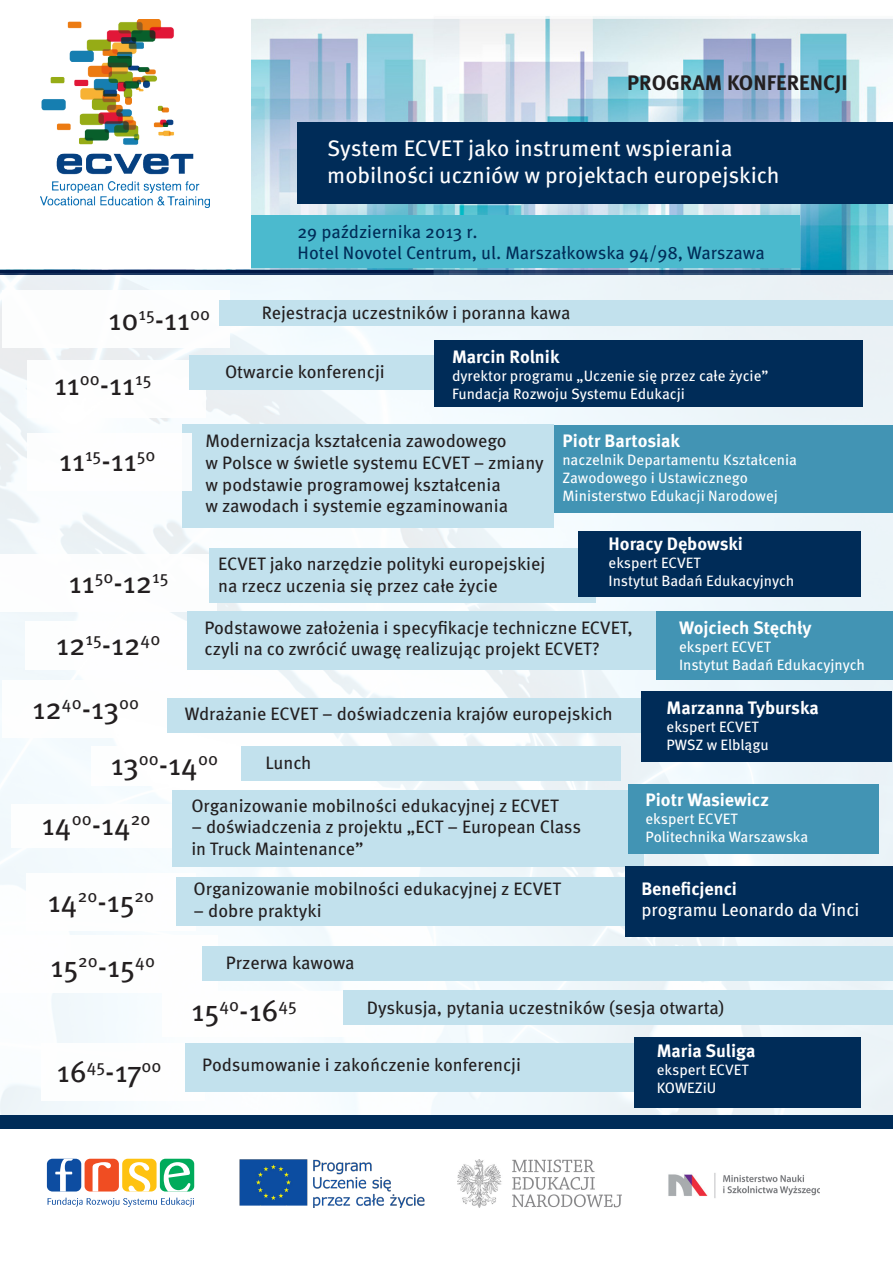
<style>
.page{position:relative;width:893px;height:1263px;background:#fff}
.page>*{position:absolute;margin:0;border:0;box-sizing:border-box;transform-origin:0 0}
.t1{font:30px "Meta Pro";color:#231f20}
.t2{font:22.5px "Meta Pro";color:#fff}
.t3{font:700 21px "Meta Pro";color:#231f20}
.t4{font:18px/21.6px "Meta Pro";color:#231f20}
.t5{font:700 18px "Meta Pro";color:#fff}
.t6{font:18px "Meta Pro";color:#002c58}
.t7{font:18px "Meta Pro";color:#fff}
.t8{font:15px "Meta Pro";color:#fff}
</style>
<div class="page">
<img style="left:0;top:16px;width:893px;height:1099px">
<div style="left:4px;top:216px;width:796px;height:52px;background:#4bbace"></div>
<div style="left:0;top:0;width:251px;height:268px;background:#fff"></div>
<div style="left:298px;top:122px;width:595px;height:81px;background:#002c58"></div>
<img style="left:40px;top:20px;width:170px;height:187px">
<div style="left:2px;top:291px;width:227px;height:57px;background:#fff"></div>
<div style="left:91px;top:746px;width:167px;height:39px;background:#fff"></div>
<div style="left:0;top:935px;width:218px;height:58px;background:#fff"></div>
<div style="left:162px;top:991px;width:203px;height:45px;background:#fff"></div>
<div style="left:27px;top:361px;width:179px;height:57px;background:#fff"></div>
<div style="left:0;top:554px;width:217px;height:57px;background:#fff"></div>
<div style="left:26px;top:621px;width:178px;height:48px;background:#fff"></div>
<div style="left:11px;top:804px;width:179px;height:44px;background:#fff"></div>
<div style="left:26px;top:873px;width:170px;height:57px;background:#fff"></div>
<div style="left:41px;top:1043px;width:164px;height:57px;background:#fff"></div>
<div style="left:2px;top:680px;width:178px;height:57px;background:#fff"></div>
<div style="left:543px;top:425px;width:350px;height:88px;background:#4294b4"></div>
<div style="left:182px;top:424px;width:372px;height:103px;background:#c2e1ed"></div>
<div style="left:27px;top:434px;width:165px;height:57px;background:#fff"></div>
<div style="left:219px;top:301px;width:674px;height:25px;background:#c2e1ed"></div>
<div style="left:242px;top:746px;width:379px;height:35px;background:#c2e1ed"></div>
<div style="left:202px;top:946px;width:691px;height:34px;background:#c2e1ed"></div>
<div style="left:343px;top:991px;width:550px;height:34px;background:#c2e1ed"></div>
<div style="left:190px;top:355px;width:265px;height:34px;background:#c2e1ed"></div>
<div style="left:209px;top:548px;width:387px;height:54px;background:#c2e1ed"></div>
<div style="left:187px;top:611px;width:483px;height:58px;background:#c2e1ed"></div>
<div style="left:172px;top:790px;width:471px;height:76px;background:#c2e1ed"></div>
<div style="left:176px;top:877px;width:472px;height:49px;background:#c2e1ed"></div>
<div style="left:185px;top:1043px;width:472px;height:49px;background:#c2e1ed"></div>
<div style="left:168px;top:698px;width:485px;height:34px;background:#c2e1ed"></div>
<div style="left:434px;top:341px;width:429px;height:66px;background:#002c58"></div>
<div style="left:578px;top:531px;width:283px;height:66px;background:#002c58"></div>
<div style="left:656px;top:611px;width:237px;height:69px;background:#4294b4"></div>
<div style="left:628px;top:784px;width:251px;height:69px;background:#4294b4"></div>
<div style="left:625px;top:866px;width:268px;height:71px;background:#002c58"></div>
<div style="left:634px;top:1037px;width:227px;height:71px;background:#002c58"></div>
<div style="left:641px;top:692px;width:251px;height:70px;background:#002c58"></div>
<div style="left:0;top:1115px;width:893px;height:13px;background:#002c58"></div>
<div style="left:160px;top:1159px;width:34px;height:32px;background:#00ab5b;border-radius:6px"></div>
<div style="left:122px;top:1159px;width:35px;height:32px;background:#fec210;border-radius:6px"></div>
<div style="left:85px;top:1159px;width:34px;height:32px;background:#f04d22;border-radius:6px"></div>
<div style="left:47px;top:1159px;width:34px;height:32px;background:#0d4da1;border-radius:6px"></div>
<svg style="left:48px;top:1197px;width:146px;height:10px"></svg>
<svg style="left:93px;top:1162px;width:18px;height:29px"></svg>
<svg style="left:164px;top:1162px;width:26px;height:29px"></svg>
<svg style="left:129px;top:1162px;width:21px;height:29px"></svg>
<svg style="left:55px;top:1159px;width:18px;height:32px"></svg>
<img style="left:240px;top:1159px;width:185px;height:49px">
<img style="left:458px;top:1159px;width:163px;height:49px">
<img style="left:668px;top:1173px;width:151px;height:25px">
<p class="t3" style="left:627px;top:69px;width:222px">PROGRAM KONFERENCJI</p>
<p class="t1" style="left:108px;top:301px;width:103px">10<sup>15</sup>-11<sup>00</sup></p>
<p class="t1" style="left:54px;top:366px;width:99px">11<sup>00</sup>-11<sup>15</sup></p>
<p class="t2" style="left:327px;top:134px;width:407px">System ECVET jako instrument wspierania</p>
<p class="t2" style="left:327px;top:161px;width:454px">mobilności uczniów w projektach europejskich</p>
<p class="t6" style="left:298px;top:220px;width:181px">29 października 2013 r.</p>
<p class="t6" style="left:298px;top:242px;width:469px">Hotel Novotel Centrum, ul. Marszałkowska 94/98, Warszawa</p>
<p class="t4" style="left:262px;top:302px;width:310px">Rejestracja uczestników i poranna kawa</p>
<p class="t4" style="left:225px;top:361px;width:161px">Otwarcie konferencji</p>
<p class="t5" style="left:452px;top:346px;width:109px">Marcin Rolnik</p>
<p class="t8" style="left:452px;top:367px;width:318px">dyrektor programu „Uczenie się przez całe życie”</p>
<p class="t8" style="left:452px;top:385px;width:234px">Fundacja Rozwoju Systemu Edukacji</p>
<p class="t1" style="left:59px;top:442px;width:98px">11<sup>15</sup>-11<sup>50</sup></p>
<p class="t1" style="left:69px;top:564px;width:101px">11<sup>50</sup>-12<sup>15</sup></p>
<p class="t1" style="left:56px;top:626px;width:106px">12<sup>15</sup>-12<sup>40</sup></p>
<p class="t1" style="left:32px;top:690px;width:108px">12<sup>40</sup>-13<sup>00</sup></p>
<p class="t4" style="left:206px;top:430px;width:303px">Modernizacja kształcenia zawodowego</p>
<p class="t4" style="left:206px;top:452px;width:340px">w Polsce w świetle systemu ECVET – zmiany w podstawie programowej kształcenia<br>w zawodach i systemie egzaminowania</p>
<p class="t5" style="left:562px;top:429px;width:119px">Piotr Bartosiak</p>
<p class="t8" style="left:562px;top:450px;width:236px">naczelnik Departamentu Kształcenia</p>
<p class="t8" style="left:562px;top:468px;width:187px">Zawodowego i Ustawicznego</p>
<p class="t8" style="left:562px;top:486px;width:217px">Ministerstwo Edukacji Narodowej</p>
<p class="t5" style="left:609px;top:532px;width:136px">Horacy Dębowski</p>
<p class="t8" style="left:609px;top:553px;width:93px">ekspert ECVET</p>
<p class="t8" style="left:609px;top:571px;width:187px">Instytut Badań Edukacyjnych</p>
<p class="t5" style="left:679px;top:616px;width:134px">Wojciech Stęchły</p>
<p class="t8" style="left:679px;top:637px;width:93px">ekspert ECVET</p>
<p class="t8" style="left:679px;top:655px;width:187px">Instytut Badań Edukacyjnych</p>
<p class="t4" style="left:218px;top:553px;width:329px">ECVET jako narzędzie polityki europejskiej na rzecz uczenia się przez całe życie</p>
<p class="t4" style="left:204px;top:617px;width:430px">Podstawowe założenia i specyfikacje techniczne ECVET, czyli na co zwrócić uwagę realizując projekt ECVET?</p>
<p class="t4" style="left:185px;top:703px;width:429px">Wdrażanie ECVET – doświadczenia krajów europejskich</p>
<p class="t5" style="left:667px;top:696px;width:154px">Marzanna Tyburska</p>
<p class="t8" style="left:667px;top:718px;width:93px">ekspert ECVET</p>
<p class="t8" style="left:667px;top:736px;width:104px">PWSZ w Elblągu</p>
<p class="t1" style="left:111px;top:746px;width:109px">13<sup>00</sup>-14<sup>00</sup></p>
<p class="t4" style="left:265px;top:752px;width:48px">Lunch</p>
<p class="t1" style="left:42px;top:806px;width:110px">14<sup>00</sup>-14<sup>20</sup></p>
<p class="t1" style="left:48px;top:883px;width:108px">14<sup>20</sup>-15<sup>20</sup></p>
<p class="t1" style="left:51px;top:948px;width:106px">15<sup>20</sup>-15<sup>40</sup></p>
<p class="t4" style="left:191px;top:795px;width:369px">Organizowanie mobilności edukacyjnej z ECVET</p>
<p class="t4" style="left:191px;top:816px;width:391px">– doświadczenia z projektu „ECT – European Class in Truck Maintenance”</p>
<p class="t4" style="left:194px;top:878px;width:369px">Organizowanie mobilności edukacyjnej z ECVET</p>
<p class="t4" style="left:194px;top:900px;width:129px">– dobre praktyki</p>
<p class="t4" style="left:226px;top:952px;width:130px">Przerwa kawowa</p>
<p class="t5" style="left:645px;top:788px;width:125px">Piotr Wasiewicz</p>
<p class="t8" style="left:645px;top:809px;width:93px">ekspert ECVET</p>
<p class="t8" style="left:645px;top:827px;width:164px">Politechnika Warszawska</p>
<p class="t5" style="left:641px;top:877px;width:97px">Beneficjenci</p>
<p class="t7" style="left:641px;top:899px;width:220px">programu Leonardo da Vinci</p>
<p class="t1" style="left:57px;top:1053px;width:106px">16<sup>45</sup>-17<sup>00</sup></p>
<p class="t1" style="left:191px;top:992px;width:107px">15<sup>40</sup>-16<sup>45</sup></p>
<p class="t4" style="left:367px;top:997px;width:359px">Dyskusja, pytania uczestników (sesja otwarta)</p>
<p class="t4" style="left:202px;top:1054px;width:320px">Podsumowanie i zakończenie konferencji</p>
<p class="t5" style="left:657px;top:1040px;width:100px">Maria Suliga</p>
<p class="t8" style="left:657px;top:1061px;width:93px">ekspert ECVET</p>
<p class="t8" style="left:657px;top:1079px;width:61px">KOWEZiU</p>
</div>
